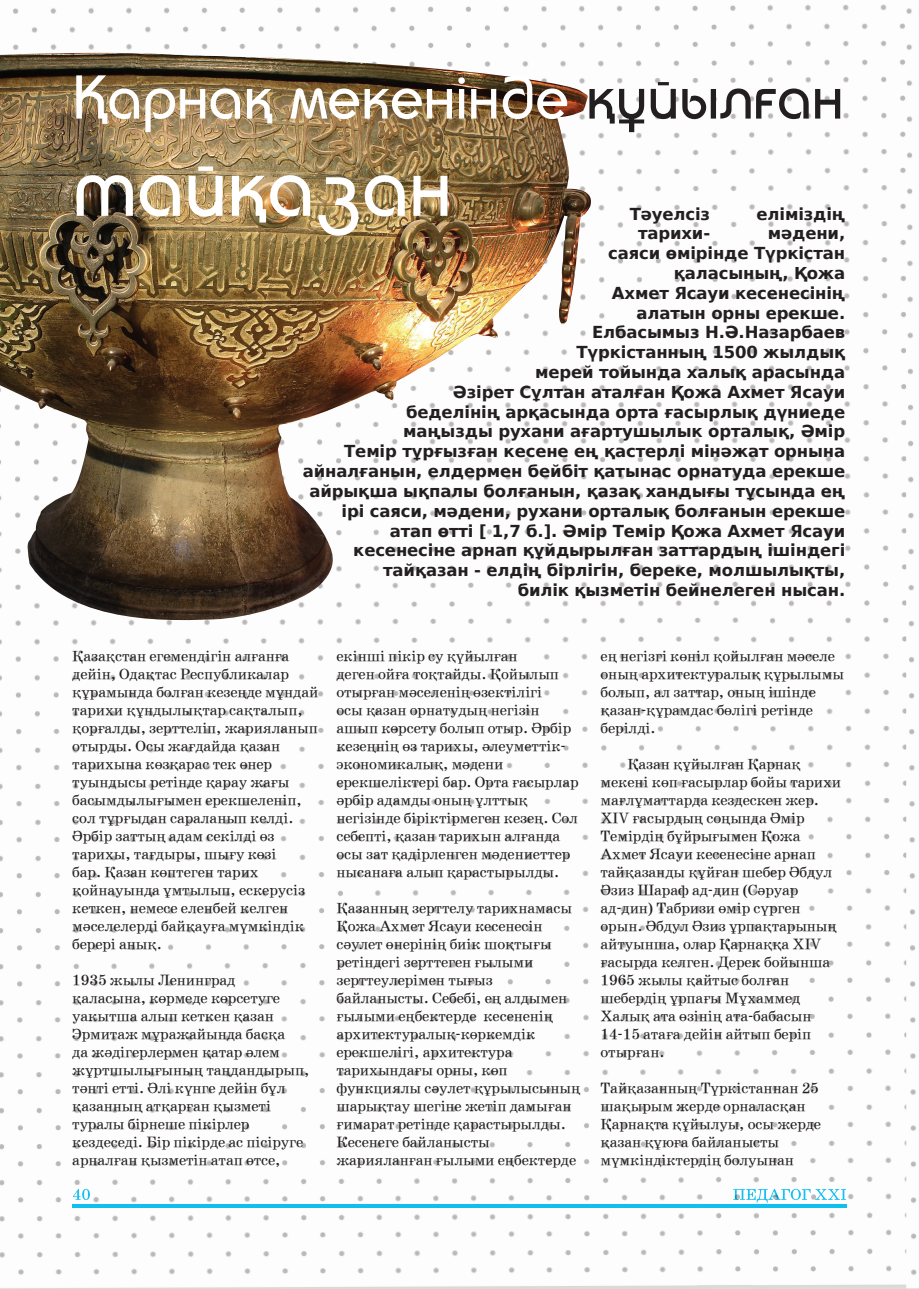
<style>
.page{position:relative;width:919px;height:1289px;background:#fff}
.page>*{position:absolute;margin:0;border:0;box-sizing:border-box;transform-origin:0 0}
.t1{font:81px "KZ Taurus";color:#fff}
.t2{font:60px "KZ Taurus";color:#fff}
.t3{font:700 16.5px/19.8px "DejaVu Sans";letter-spacing:-.01em;color:#231f20;text-align:right}
.t4{font:15px/18px "School Book KZ";letter-spacing:-.01em;color:#231f20}
.s1{color:#231f20}
</style>
<div class="page">
<img style="left:906px;top:8px;width:11px;height:1280px">
<img style="left:13px;top:6px;width:346px;height:47px">
<img style="left:371px;top:5px;width:366px;height:350px">
<img style="left:748px;top:4px;width:158px;height:871px">
<img style="left:0;top:622px;width:361px;height:95px">
<img style="left:373px;top:358px;width:376px;height:362px">
<img style="left:0;top:727px;width:363px;height:351px">
<img style="left:374px;top:720px;width:376px;height:356px">
<img style="left:749px;top:875px;width:157px;height:413px">
<img style="left:0;top:1086px;width:696px;height:202px">
<img style="left:696px;top:1082px;width:55px;height:206px">
<hr style="left:72px;top:1204px;width:774px;height:3px;background:#10bef0">
<img style="left:733px;top:1188px;width:113px;height:14px">
<img style="left:73px;top:1188px;width:17px;height:11px">
<img style="left:0;top:53px;width:591px;height:569px">
<h2 class="t2" style="left:72px;top:66px;width:772px">Ќарнаќ мекенінде <span class="s1">ќўйылєан</span></h2>
<h1 class="t1" style="left:72px;top:145px;width:381px">тайќазан</h1>
<p class="t3" style="left:629px;top:203px;width:82px">Тәуелсіз</p>
<p class="t3" style="left:756px;top:203px;width:90px">еліміздің</p>
<p class="t3" style="left:638px;top:223px;width:74px">тарихи-</p>
<p class="t3" style="left:303px;top:223px;width:544px">мәдени,<br>саяси өмірінде Түркістан<br>қаласының, Қожа<br>Ахмет Ясауи кесенесінің<br>алатын орны ерекше.<br>Елбасымыз Н.Ә.Назарбаев<br>Түркістанның 1500 жылдық<br>мерей тойында халық арасында<br>Әзірет Сұлтан аталған Қожа Ахмет Ясауи<br>беделінің арқасында орта ғасырлық дүниеде<br>маңызды рухани ағартушылык орталық, Әмір<br>Темір тұрғызған кесене ең қастерлі мінәжат орнына айналғанын, елдермен бейбіт қатынас орнатуда ерекше айрықша ықпалы болғанын, қазақ хандығы тұсында ең ірі саяси, мәдени, рухани орталық болғанын ерекше атап өтті [ 1,7 б.]. Әмір Темір Қожа Ахмет Ясауи кесенесіне арнап құйдырылған заттардың ішіндегі тайқазан - елдің бірлігін, береке, молшылықты,<br>билік қызметін бейнелеген нысан.</p>
<p class="t4" style="left:72px;top:647px;width:247px">Қазақстан егемендігін алғанға дейін, Одақтас Республикалар құрамында болған кезеңде мұндай тарихи құндылықтар сақталып, қорғалды, зерттеліп, жарияланып отырды. Осы жағдайда қазан тарихына көзқарас тек өнер туындысы ретінде қарау жағы басымдылығымен ерекшеленіп, сол тұрғыдан сараланып келді.<br>Әрбір заттың адам секілді өз тарихы, тағдыры, шығу көзі<br>бар. Қазан көптеген тарих қойнауында ұмтылып, ескерусіз кеткен, немесе еленбей келген мәселелерді байқауға мүмкіндік берері анық.</p>
<p class="t4" style="left:72px;top:971px;width:239px">1935 жылы Ленинград қаласына, көрмеде көрсетуге уакытша алып кеткен қазан<br>Эрмитаж мұражайында басқа<br>да жәдігерлермен қатар әлем жұртшылығының таңдандырып, тәнті етті. Әлі күнге дейін бұл қазанның атқарған қызметі туралы бірнеше пікірлер кездеседі. Бір пікірде ас пісіруге арналған қызметін атап өтсе,</p>
<p class="t4" style="left:336px;top:647px;width:244px">екінші пікір су қүйылған<br>деген ойға тоқтайды. Қойылып отырған мәселенің өзектілігі<br>осы қазан орнатудың негізін ашып көрсету болып отыр. Әрбір кезеңнің өз тарихы, әлеуметтік&shy;экономикалық, мәдени ерекшеліктері бар. Орта ғасырлар әрбір адамды оның ұлттық негізінде біріктірмеген кезең. Сол себепті, қазан тарихын алғанда осы зат қадірленген мәдениеттер нысанаға алып қарастырылды.</p>
<p class="t4" style="left:336px;top:899px;width:245px">Қазанның зерттелу тарихнамасы<br>Қожа Ахмет Ясауи кесенесін сәулет өнерінің биік шоқтығы ретіндегі зерттеген ғылыми зерттеулерімен тығыз байланысты. Себебі, ең алдымен ғылыми еңбектерде кесененің архитектуралық-көркемдік ерекшелігі, архитектура тарихындағы орны, көп функциялы сәулет құрылысының шарықтау шегіне жетіп дамыған ғимарат ретінде қарастырылды.<br>Кесенеге байланысты жарияланған ғылыми еңбектерде</p>
<p class="t4" style="left:600px;top:647px;width:245px">ең негізгі көніл қойылған мәселе оның архитектуралық құрылымы болып, ал заттар, оның ішінде қазан-құрамдас бөлігі ретінде берілді.</p>
<p class="t4" style="left:600px;top:755px;width:242px;text-indent:27px">Қазан құйылған Қарнақ мекені көп ғасырлар бойы тарихи мағлұматтарда кездескен жер.<br>XIV ғасырдың соңында Әмір<br>Темірдің бұйрығымен Қожа<br>Ахмет Ясауи кесенесіне арнап тайқазанды құйған шебер Әбдул<br>Әзиз Шараф ад-дин (Сәруар ад-дин) Табризи өмір сүрген орын. Әбдул Әзиз ұрпақтарының айтуынша, олар Қарнаққа XIV ғасырда келген. Дерек бойынша<br>1965 жылы қайтыс болған шебердің ұрпағы Мұхаммед<br>Халық ата өзінің ата-бабасын<br>14-15 атаға дейін айтып беріп отырған.</p>
<p class="t4" style="left:600px;top:1079px;width:222px">Тайқазанның Түркістаннан 25 шақырым жерде орналасқан<br>Қарнақта құйылуы, осы жерде қазан құюға байланысты мүмкіндіктердің болуынан</p>
</div>
